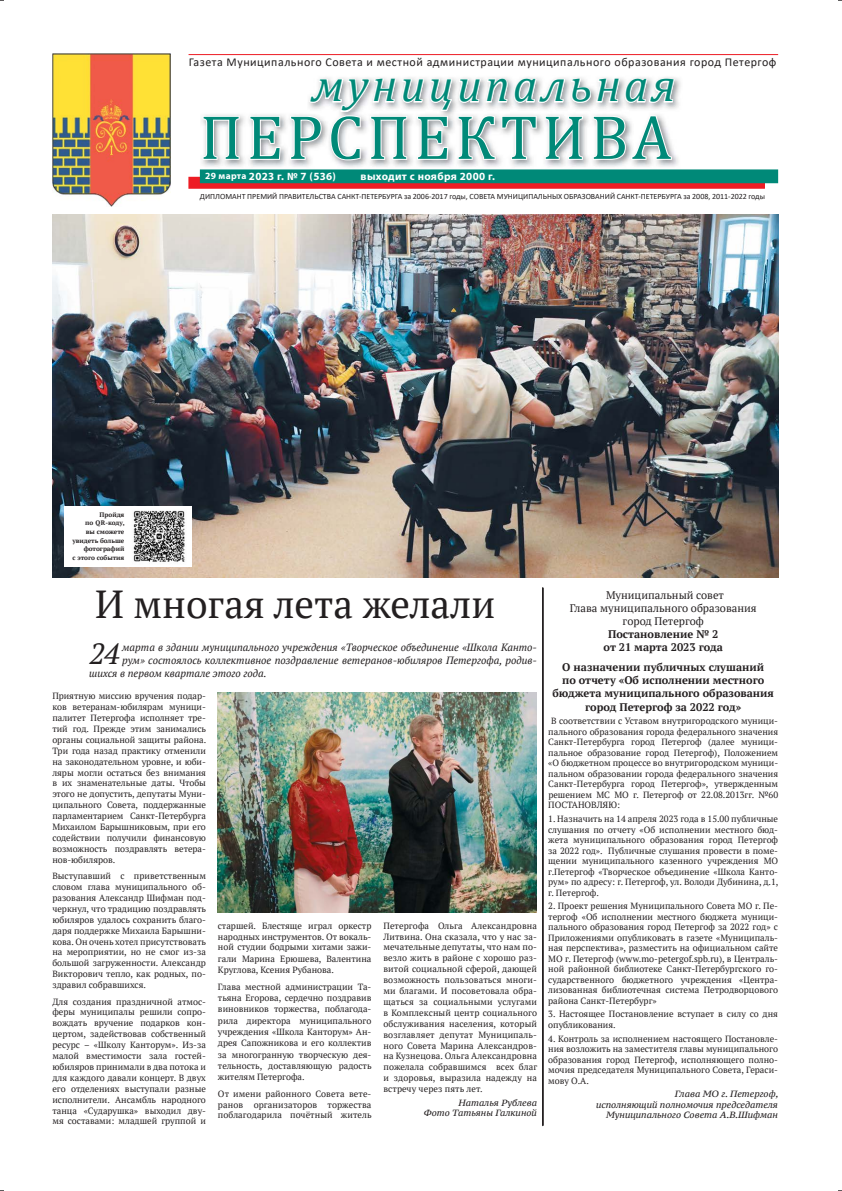
<style>
.page{position:relative;width:842px;height:1191px;background:#fff}
.page>*{position:absolute;margin:0;border:0;box-sizing:border-box;transform-origin:0 0}
.t1{font:63px "Cambria";letter-spacing:.07em;color:#008978}
.t2{font:italic 46px "Cambria";letter-spacing:.075em;color:#008978}
.t3{font:39px "PT Serif";color:#231f20}
.t4{font:italic 29.1px "PT Serif";color:#231f20}
.t5{font:12px "Calibri";letter-spacing:.045em;color:#231f20}
.t6{font:700 11px/13.2px "PT Serif";color:#231f20;text-align:center}
.t7{font:11px/13.2px "PT Serif";color:#231f20;text-align:center}
.t8{font:700 11px "Myriad Pro";letter-spacing:.03em;color:#fff}
.t9{font:italic 10.5px "PT Serif";color:#231f20}
.t10{font:9px/10.9px "PT Serif";color:#231f20;text-align:justify}
.t11{font:italic 9px/10.5px "PT Serif Caption";color:#231f20;text-align:right}
.t12{font:8px "Calibri";color:#231f20}
.t13{font:700 6.5px/8.7px "PT Serif";color:#231f20;text-align:right}
.s1{font-size:9.5px}
</style>
<div class="page">
<img style="left:52px;top:215px;width:726px;height:363px">
<hr style="left:189px;top:54px;width:589px;height:1px;background:#ed1c24">
<svg style="left:190px;top:179px;width:573px;height:8px;background:#de2228"></svg>
<div style="left:188px;top:177px;width:577px;height:12px;border:1px solid #ed1c24"></div>
<div style="left:200px;top:170px;width:578px;height:13px;background:#008978"></div>
<div style="left:200px;top:169px;width:578px;height:14px;border:1px solid #008978"></div>
<img style="left:325px;top:77px;width:356px;height:32px">
<img style="left:201px;top:114px;width:477px;height:53px">
<svg style="left:202px;top:115px;width:39px;height:46px"></svg>
<svg style="left:249px;top:115px;width:33px;height:46px"></svg>
<svg style="left:289px;top:78px;width:386px;height:83px"></svg>
<img style="left:52px;top:54px;width:118px;height:152px">
<div style="left:64px;top:506px;width:128px;height:61px;background:#fff"></div>
<img style="left:133px;top:510px;width:52px;height:52px">
<img style="left:218px;top:692px;width:319px;height:220px">
<svg style="left:543px;top:588px;width:1px;height:538px"></svg>
<h3 class="t5" style="left:189px;top:57px;width:589px">Газета Муниципального Совета и местной администрации муниципального образования город Петергоф</h3>
<h2 class="t2" style="left:312px;top:58px;width:365px">муниципальная</h2>
<h1 class="t1" style="left:200px;top:99px;width:473px">ПЕРСПЕКТИВА</h1>
<p class="t8" style="left:205px;top:172px;width:132px"><span class="s1">29 марта</span> 2023 г. № 7 (536)</p>
<p class="t8" style="left:361px;top:172px;width:136px">выходит с ноября 2000 г.</p>
<p class="t12" style="left:200px;top:193px;width:567px">ДИПЛОМАНТ ПРЕМИЙ ПРАВИТЕЛЬСТВА САНКТ-ПЕТЕРБУРГА за 2006-2017 годы, СОВЕТА МУНИЦИПАЛЬНЫХ ОБРАЗОВАНИЙ САНКТ-ПЕТЕРБУРГА за 2008, 2011-2022 годы</p>
<p class="t13" style="left:72px;top:510px;width:54px">Пройдя<br>по QR-коду,<br>вы сможете увидеть больше фотографий<br>с этого события</p>
<h3 class="t3" style="left:95px;top:578px;width:402px">И многая лета желали</h3>
<h3 class="t4" style="left:89px;top:635px;width:32px">24</h3>
<p class="t9" style="left:122px;top:641px;width:416px">марта в здании муниципального учреждения «Творческое объединение «Школа Канто-</p>
<p class="t9" style="left:122px;top:654px;width:416px">рум» состоялось коллективное поздравление ветеранов-юбиляров Петергофа, родив-</p>
<p class="t9" style="left:89px;top:667px;width:179px">шихся в первом квартале этого года.</p>
<p class="t10" style="left:52px;top:690px;width:155px">Приятную миссию вручения подар&shy;ков ветеранам-юбилярам муници&shy;палитет Петергофа исполняет тре&shy;тий год. Прежде этим занимались органы социальной защиты района.<br>Три года назад практику отменили на законодательном уровне, и юби&shy;ляры могли остаться без внимания в их знаменательные даты. Чтобы этого не допустить, депутаты Муни&shy;ципального Совета, поддержанные парламентарием Санкт-Петербурга Михаилом Барышниковым, при его содействии получили финансовую возможность поздравлять ветера&shy;нов-юбиляров.</p>
<p class="t10" style="left:52px;top:870px;width:155px">Выступавший с приветственным словом глава муниципального об&shy;разования Александр Шифман под&shy;черкнул, что традицию поздравлять юбиляров удалось сохранить благо&shy;даря поддержке Михаила Барышни&shy;кова. Он очень хотел присутствовать на мероприятии, но не смог из-за большой загруженности. Александр Викторович тепло, как родных, по&shy;здравил собравшихся.</p>
<p class="t10" style="left:52px;top:996px;width:155px">Для создания праздничной атмос&shy;феры муниципалы решили сопро&shy;вождать вручение подарков кон&shy;цертом, задействовав собственный ресурс – «Школу Канторум». Из-за малой вместимости зала гостей&shy;юбиляров принимали в два потока и для каждого давали концерт. В двух его отделениях выступали разные исполнители. Ансамбль народного танца «Сударушка» выходил дву&shy;мя составами: младшей группой и</p>
<p class="t10" style="left:218px;top:920px;width:155px">старшей. Блестяще играл оркестр народных инструментов. От вокаль&shy;ной студии бодрыми хитами зажи&shy;гали Марина Ерюшева, Валентина Круглова, Ксения Рубанова.</p>
<p class="t10" style="left:218px;top:981px;width:155px;line-height:11.3px">Глава местной администрации Та&shy;тьяна Егорова, сердечно поздравив виновников торжества, поблагода&shy;рила директора муниципального учреждения «Школа Канторум» Ан&shy;дрея Сапожникова и его коллектив за многогранную творческую дея&shy;тельность, доставляющую радость жителям Петергофа.</p>
<p class="t10" style="left:218px;top:1088px;width:155px">От имени районного Совета вете&shy;ранов организаторов торжества поблагодарила почётный житель</p>
<p class="t10" style="left:383px;top:920px;width:155px">Петергофа Ольга Александровна Литвина. Она сказала, что у нас за&shy;мечательные депутаты, что нам по&shy;везло жить в районе с хорошо раз&shy;витой социальной сферой, дающей возможность пользоваться многи&shy;ми благами. И посоветовала обра&shy;щаться за социальными услугами в Комплексный центр социального обслуживания населения, который возглавляет депутат Муниципаль&shy;ного Совета Марина Александров&shy;на Кузнецова. Ольга Александровна пожелала собравшимся всех благ и здоровья, выразила надежду на встречу через пять лет.</p>
<p class="t11" style="left:424px;top:1097px;width:115px">Наталья Рублева<br>Фото Татьяны Галкиной</p>
<p class="t7" style="left:570px;top:588px;width:188px">Муниципальный совет<br>Глава муниципального образования город Петергоф</p>
<p class="t6" style="left:604px;top:628px;width:121px">Постановление № 2 от 21 марта 2023 года</p>
<p class="t6" style="left:552px;top:660px;width:223px">О назначении публичных слушаний<br>по отчету «Об исполнении местного бюджета муниципального образования город Петергоф за 2022 год»</p>
<p class="t10" style="left:548px;top:716px;width:231px;line-height:10.5px;text-indent:3px">В соответствии с Уставом внутригородского муници&shy;пального образования города федерального значения Санкт-Петербурга город Петергоф (далее муници&shy;пальное образование город Петергоф), Положением «О бюджетном процессе во внутригородском муници&shy;пальном образовании города федерального значения Санкт-Петербурга город Петергоф», утвержденным решением МС МО г. Петергоф от 22.08.2013гг. №60<br>ПОСТАНОВЛЯЮ:</p>
<p class="t10" style="left:548px;top:813px;width:232px;line-height:10.5px">1. Назначить на 14 апреля 2023 года в 15.00 публичные слушания по отчету «Об исполнении местного бюд&shy;жета муниципального образования город Петергоф за 2022 год». Публичные слушания провести в поме&shy;щении муниципального казенного учреждения МО г.Петергоф «Творческое объединение «Школа Канто&shy;рум» по адресу: г. Петергоф, ул. Володи Дубинина, д.1, г. Петергоф.</p>
<p class="t10" style="left:548px;top:901px;width:231px;line-height:10.5px">2. Проект решения Муниципального Совета МО г. Пе&shy;тергоф «Об исполнении местного бюджета муници&shy;пального образования город Петергоф за 2022 год» с Приложениями опубликовать в газете «Муниципаль&shy;ная перспектива», разместить на официальном сайте МО г. Петергоф (www.mo-petergof.spb.ru), в Централь&shy;ной районной библиотеке Санкт-Петербургского го&shy;сударственного бюджетного учреждения «Центра&shy;лизованная библиотечная система Петродворцового района Санкт-Петербург»</p>
<p class="t10" style="left:548px;top:1009px;width:231px;line-height:10.5px">3. Настоящее Постановление вступает в силу со дня опубликования.</p>
<p class="t10" style="left:548px;top:1033px;width:231px;line-height:10.5px">4. Контроль за исполнением настоящего Постановле&shy;ния возложить на заместителя главы муниципального образования город Петергоф, исполняющего полно&shy;мочия председателя Муниципального Совета, Гераси&shy;мову О.А.</p>
<p class="t11" style="left:596px;top:1089px;width:184px">Глава МО г. Петергоф,<br>исполняющий полномочия председателя<br>Муниципального Совета А.В.Шифман</p>
</div>
